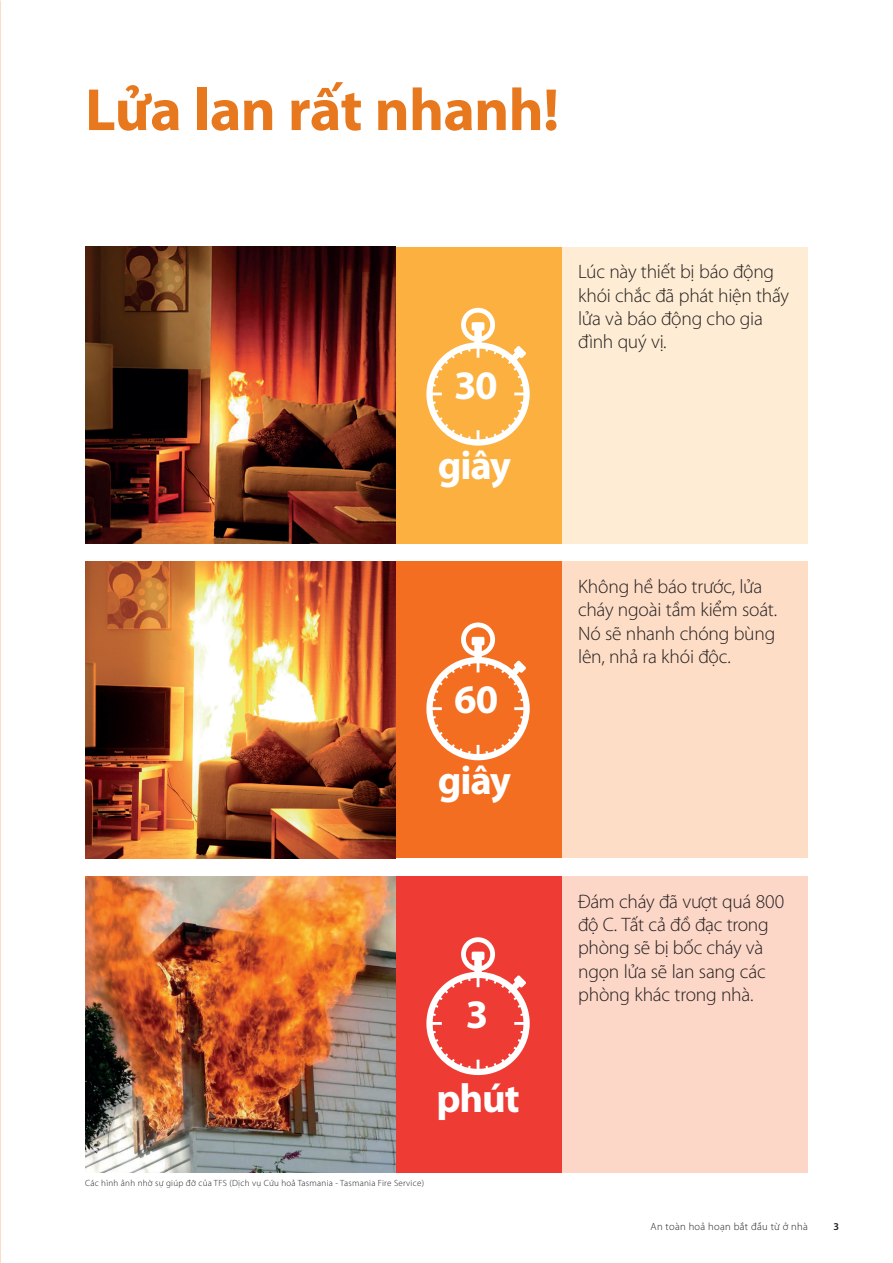
<style>
.page{position:relative;width:893px;height:1263px;background:#fff}
.page>*{position:absolute;margin:0;border:0;box-sizing:border-box;transform-origin:0 0}
.t1{font:700 60px "Myriad Pro";letter-spacing:-.015em;color:#e7781e}
.t2{font:700 40.65px "Myriad Pro";letter-spacing:-.03em;color:#fff}
.t3{font:300 19.5px/23.4px "Myriad Pro";letter-spacing:-.01em;color:#231f20}
.t4{font:300 10.5px "Myriad Pro";letter-spacing:.03em;color:#231f20}
.t5{font:600 10.5px "Myriad Pro";color:#231f20}
.t6{font:300 9px "Myriad Pro";letter-spacing:.03em;color:#231f20}
</style>
<div class="page">
<div style="left:395px;top:247px;width:413px;height:297px;background:#feedd4"></div>
<div style="left:85px;top:247px;width:476px;height:297px;background:#fbb03f"></div>
<svg style="left:426px;top:308px;width:104px;height:138px"></svg>
<img style="left:85px;top:247px;width:310px;height:297px">
<div style="left:395px;top:561px;width:413px;height:297px;background:#fdddc6"></div>
<div style="left:85px;top:561px;width:476px;height:297px;background:#f36e21"></div>
<svg style="left:426px;top:622px;width:104px;height:138px"></svg>
<img style="left:85px;top:561px;width:310px;height:297px">
<div style="left:395px;top:876px;width:413px;height:297px;background:#fcd6c7"></div>
<div style="left:85px;top:876px;width:476px;height:297px;background:#ee3b34"></div>
<svg style="left:426px;top:937px;width:104px;height:138px"></svg>
<img style="left:85px;top:876px;width:310px;height:297px">
<p class="t1" style="left:85px;top:71px;width:476px">Lửa lan rất nhanh!</p>
<p class="t2" style="left:454px;top:359px;width:45px">30</p>
<p class="t2" style="left:438px;top:438px;width:75px">giây</p>
<p class="t2" style="left:454px;top:673px;width:46px">60</p>
<p class="t2" style="left:438px;top:754px;width:75px">giây</p>
<p class="t2" style="left:466px;top:987px;width:24px">3</p>
<p class="t2" style="left:436px;top:1072px;width:85px">phút</p>
<p class="t6" style="left:85px;top:1178px;width:341px">Các hình ảnh nhờ sự giúp đỡ của TFS (Dịch vụ Cứu hoả Tasmania - Tasmania Fire Service)</p>
<p class="t3" style="left:578px;top:260px;width:212px">Lúc này thiết bị báo động khói chắc đã phát hiện thấy lửa và báo động cho gia đình quý vị.</p>
<p class="t3" style="left:578px;top:575px;width:201px">Không hề báo trước, lửa cháy ngoài tầm kiểm soát.<br>Nó sẽ nhanh chóng bùng lên, nhả ra khói độc.</p>
<p class="t3" style="left:578px;top:889px;width:208px">Đám cháy đã vượt quá 800 độ C. Tất cả đồ đạc trong phòng sẽ bị bốc cháy và ngọn lửa sẽ lan sang các phòng khác trong nhà.</p>
<p class="t4" style="left:651px;top:1220px;width:159px">An toàn hoả hoạn bắt đầu từ ở nhà</p>
<p class="t5" style="left:833px;top:1219px;width:7px">3</p>
</div>
